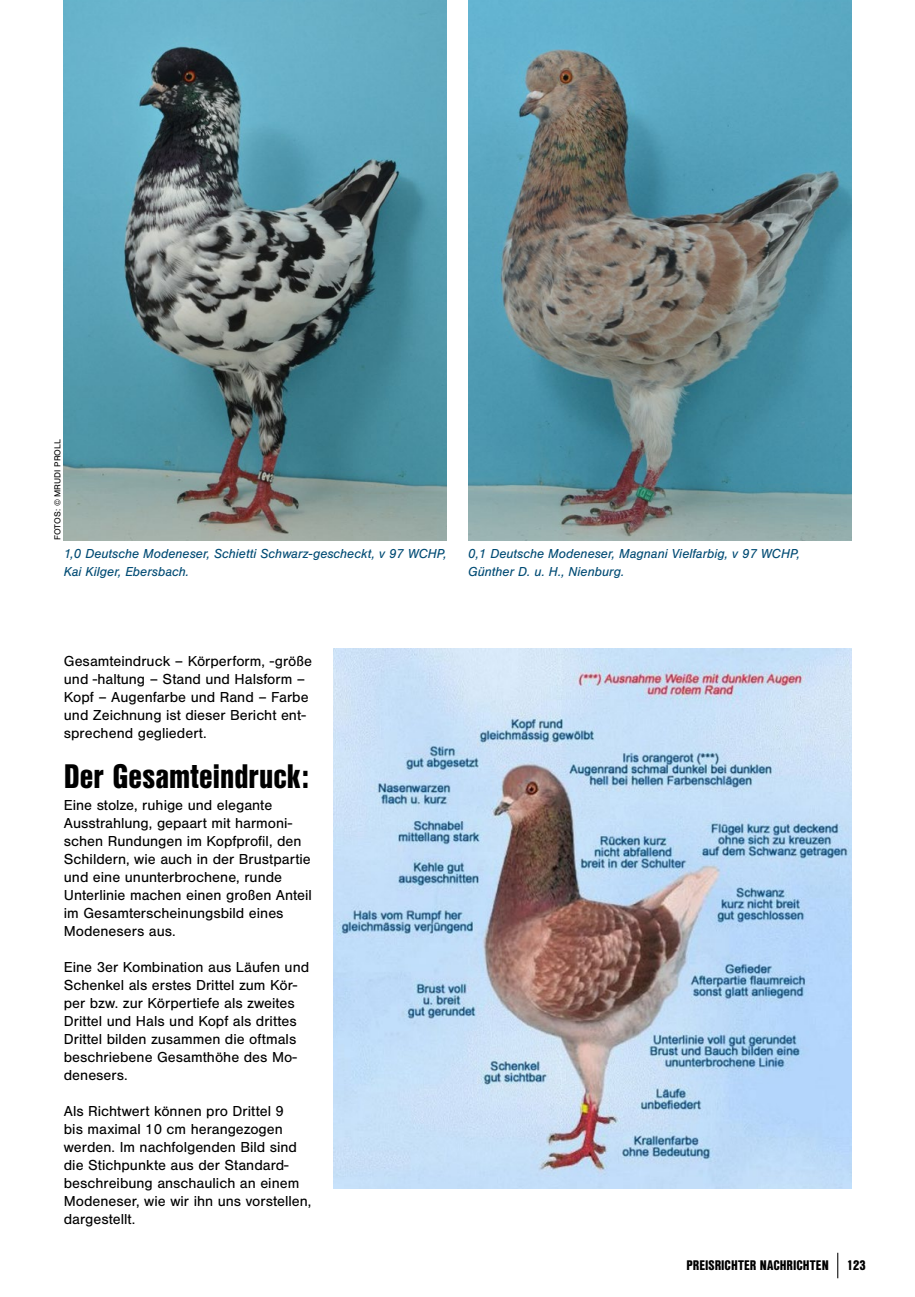
<style>
.page{position:relative;width:915px;height:1297px;background:#fff}
.page>*{position:absolute;margin:0;border:0;box-sizing:border-box;transform-origin:0 0}
.t1{font:900 33px "Nimbus San Con L";color:#000}
.t2{font:15px/18px "Nimbus San";color:#000}
.t3{font:italic 13.5px/18px "Nimbus San";color:#004b74}
.t4{font:900 13.5px "Nimbus San Con L";color:#000}
.t5{font:9px "Nimbus San";color:#000}
</style>
<div class="page">
<img style="left:333px;top:648px;width:517px;height:540px">
<img style="left:468px;top:0;width:382px;height:540px">
<img style="left:64px;top:0;width:382px;height:540px">
<hr style="left:836px;top:1253px;width:2px;height:25px;background:#000">
<p class="t5" style="left:52px;top:540px;width:102px;rotate:-90deg">FOTOS: © MRUDI PROLL</p>
<p class="t3" style="left:64px;top:545px;width:384px">1,0 Deutsche Modeneser, Schietti Schwarz-gescheckt, v 97 WCHP,<br>Kai Kilger, Ebersbach.</p>
<p class="t3" style="left:468px;top:545px;width:333px">0,1 Deutsche Modeneser, Magnani Vielfarbig, v 97 WCHP,<br>Günther D. u. H., Nienburg.</p>
<p class="t2" style="left:64px;top:652px;width:250px">Gesamteindruck – Körperform, -größe und -haltung – Stand und Halsform – Kopf – Augenfarbe und Rand – Farbe und Zeichnung ist dieser Bericht ent&shy;sprechend gegliedert.</p>
<h1 class="t1" style="left:64px;top:751px;width:246px">Der Gesamteindruck:</h1>
<p class="t2" style="left:64px;top:796px;width:249px">Eine stolze, ruhige und elegante Ausstrahlung, gepaart mit harmoni&shy;schen Rundungen im Kopfprofil, den Schildern, wie auch in der Brustpartie und eine ununterbrochene, runde Unterlinie machen einen großen Anteil im Gesamterscheinungsbild eines Modenesers aus.</p>
<p class="t2" style="left:64px;top:958px;width:247px">Eine 3er Kombination aus Läufen und<br>Schenkel als erstes Drittel zum Kör&shy;per bzw. zur Körpertiefe als zweites<br>Drittel und Hals und Kopf als drittes<br>Drittel bilden zusammen die oftmals beschriebene Gesamthöhe des Mo&shy;denesers.</p>
<p class="t2" style="left:64px;top:1102px;width:249px">Als Richtwert können pro Drittel 9<br>bis maximal 10 cm herangezogen werden. Im nachfolgenden Bild sind die Stichpunkte aus der Standard&shy;beschreibung anschaulich an einem<br>Modeneser, wie wir ihn uns vorstellen, dargestellt.</p>
<p class="t4" style="left:686px;top:1255px;width:144px">PREISRICHTER NACHRICHTEN</p>
<p class="t4" style="left:846px;top:1255px;width:20px">123</p>
</div>
